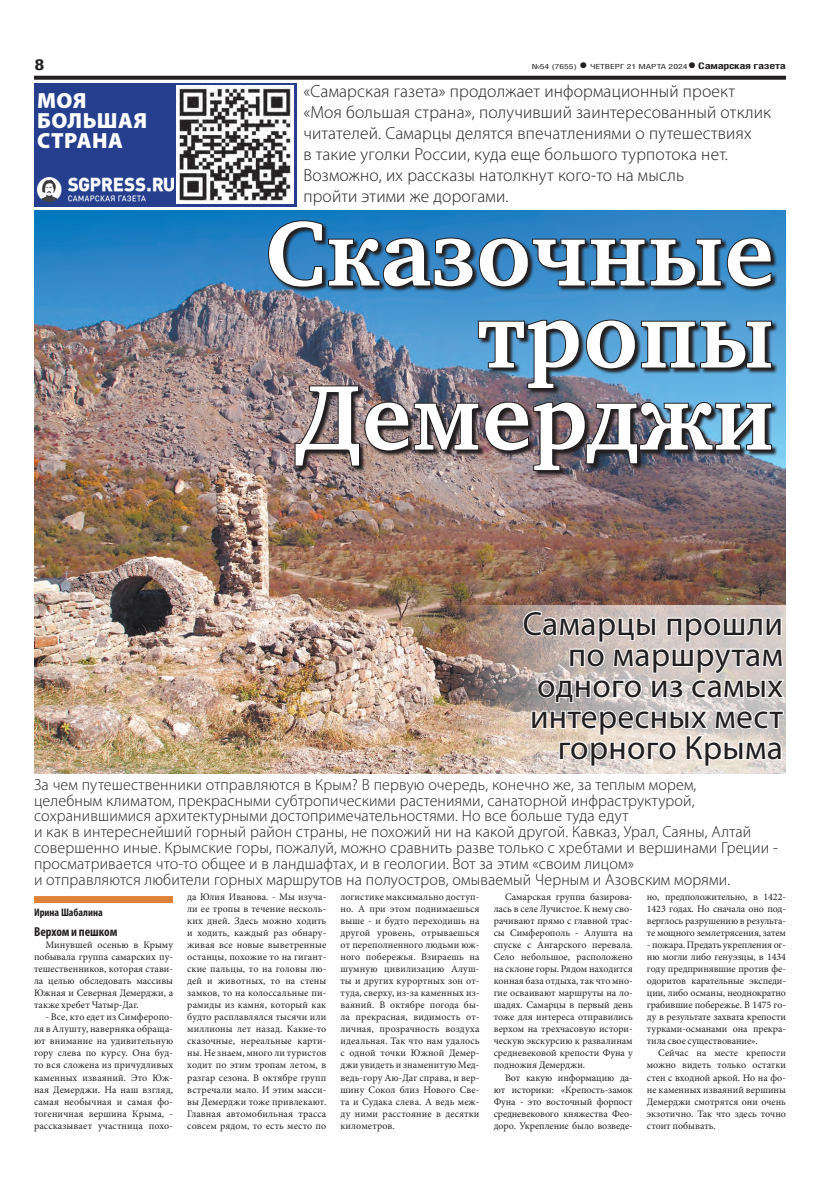
<style>
.page{position:relative;width:820px;height:1191px;background:#fff}
.page>*{position:absolute;margin:0;border:0;box-sizing:border-box;transform-origin:0 0}
.t1{font:700 94px/82px "Charter C";letter-spacing:.01em;color:#fff;text-align:right}
.t2{font:33.5px/31px "Myriad Pro";letter-spacing:.01em;color:#231f20;text-align:right}
.t3{font:900 22px/20px "Myriad Pro";letter-spacing:.02em;color:#fff}
.t4{font:300 17.5px/21px "Myriad Pro";letter-spacing:.01em;color:#231f20}
.t5{font:300 16px/15.8px "Myriad Pro";letter-spacing:.01em;color:#231f20}
.t6{font:700 15px "Helios Cond";color:#231f20;scale:1.4 1}
.t7{font:700 condensed 13px "Myriad Pro";color:#231f20}
.t8{font:700 condensed 11px "Myriad Pro";color:#231f20}
.t9{font:10px/12px "Minion Pro";color:#231f20;text-align:justify}
.t10{font:700 9px "Helios Cond";letter-spacing:-.02em;color:#231f20;scale:1.4 1}
.t11{font:7px "Helios Cond";color:#231f20;scale:1.4 1}
.s1{font-weight:700;font-size:16px}
.s2{font-size:16px}
</style>
<div class="page">
<svg style="left:34px;top:76px;width:751px;height:4px;background:#322f2f"></svg>
<img style="left:34px;top:210px;width:751px;height:563px">
<div style="left:34px;top:83px;width:262px;height:124px;background:#253f8e"></div>
<img style="left:176px;top:86px;width:118px;height:117px">
<img style="left:37px;top:178px;width:136px;height:24px">
<img style="left:398px;top:605px;width:387px;height:169px">
<svg style="left:521px;top:610px;width:265px;height:157px"></svg>
<img style="left:268px;top:220px;width:509px;height:257px">
<svg style="left:267px;top:219px;width:506px;height:69px;background:#2a587c"></svg>
<img style="left:293px;top:318px;width:479px;height:154px">
<div style="left:34px;top:896px;width:139px;height:7px;background:#de8138"></div>
<h3 class="t6" style="left:34px;top:55px;width:9px">8</h3>
<p class="t11" style="left:531px;top:63px;width:113px">№54 (7655) <span class="s1">•</span> четверг 21 марта 2024</p>
<p class="t10" style="left:687px;top:61px;width:72px"><span class="s2">•</span> Самарская газета</p>
<p class="t4" style="left:303px;top:80px;width:469px">«Самарская газета» продолжает информационный проект «Моя большая страна», получивший заинтересованный отклик читателей. Самарцы делятся впечатлениями о путешествиях<br>в такие уголки России, куда еще большого турпотока нет.<br>Возможно, их рассказы натолкнут кого-то на мысль<br>пройти этими же дорогами.</p>
<h3 class="t3" style="left:37px;top:91px;width:111px">Моя большая страна</h3>
<h1 class="t1" style="left:265px;top:214px;width:509px">Сказочные тропы<br>Демерджи</h1>
<h2 class="t2" style="left:522px;top:607px;width:262px">Самарцы прошли по маршрутам одного из самых интересных мест горного Крыма</h2>
<p class="t5" style="left:34px;top:776px;width:745px">За чем путешественники отправляются в Крым? В первую очередь, конечно же, за теплым морем,<br>целебным климатом, прекрасными субтропическими растениями, санаторной инфраструктурой, сохранившимися архитектурными достопримечательностями. Но все больше туда едут<br>и как в интереснейший горный район страны, не похожий ни на какой другой. Кавказ, Урал, Саяны, Алтай совершенно иные. Крымские горы, пожалуй, можно сравнить разве только с хребтами и вершинами Греции - просматривается что-то общее и в ландшафтах, и в геологии. Вот за этим «своим лицом»<br>и отправляются любители горных маршрутов на полуостров, омываемый Черным и Азовским морями.</p>
<p class="t8" style="left:34px;top:906px;width:70px">Ирина Шабалина</p>
<h3 class="t7" style="left:34px;top:924px;width:85px">Верхом и пешком</h3>
<p class="t9" style="left:34px;top:939px;width:140px;text-indent:11px">Минувшей осенью в Крыму побывала группа самарских пу&shy;тешественников, которая стави&shy;ла целью обследовать массивы Южная и Северная Демерджи, а также хребет Чатыр-Даг.</p>
<p class="t9" style="left:34px;top:1011px;width:140px;text-indent:11px">- Все, кто едет из Симферопо&shy;ля в Алушту, наверняка обраща&shy;ют внимание на удивительную гору слева по курсу. Она буд&shy;то вся сложена из причудливых каменных изваяний. Это Юж&shy;ная Демерджи. На наш взгляд, самая необычная и самая фо&shy;тогеничная вершина Крыма, - рассказывает участница похо-</p>
<p class="t9" style="left:187px;top:891px;width:140px">да Юлия Иванова. - Мы изуча&shy;ли ее тропы в течение несколь&shy;ких дней. Здесь можно ходить и ходить, каждый раз обнару&shy;живая все новые выветренные останцы, похожие то на гигант&shy;ские пальцы, то на головы лю&shy;дей и животных, то на стены замков, то на колоссальные пи&shy;рамиды из камня, который как будто расплавлялся тысячи или миллионы лет назад. Какие-то сказочные, нереальные карти&shy;ны. Не знаем, много ли туристов ходит по этим тропам летом, в разгар сезона. В октябре групп встречали мало. И этим масси&shy;вы Демерджи тоже привлекают.<br>Главная автомобильная трасса совсем рядом, то есть место по</p>
<p class="t9" style="left:340px;top:891px;width:140px">логистике максимально доступ&shy;но. А при этом поднимаешься выше - и будто переходишь на другой уровень, отрываешься от переполненного людьми юж&shy;ного побережья. Взираешь на шумную цивилизацию Алуш&shy;ты и других курортных зон от&shy;туда, сверху, из-за каменных из&shy;ваяний. В октябре погода бы&shy;ла прекрасная, видимость от&shy;личная, прозрачность воздуха идеальная. Так что нам удалось с одной точки Южной Демер&shy;джи увидеть и знаменитую Мед&shy;ведь-гору Аю-Даг справа, и вер&shy;шину Сокол близ Нового Све&shy;та и Судака слева. А ведь меж&shy;ду ними расстояние в десятки километров.</p>
<p class="t9" style="left:493px;top:891px;width:140px;text-indent:11px">Самарская группа базирова&shy;лась в селе Лучистое. К нему сво&shy;рачивают прямо с главной трас&shy;сы Симферополь - Алушта на спуске с Ангарского перевала.<br>Село небольшое, расположено на склоне горы. Рядом находится конная база отдыха, так что мно&shy;гие осваивают маршруты на ло&shy;шадях. Самарцы в первый день тоже для интереса отправились верхом на трехчасовую истори&shy;ческую экскурсию к развалинам средневековой крепости Фуна у подножия Демерджи.</p>
<p class="t9" style="left:646px;top:891px;width:140px">но, предположительно, в 1422- 1423 годах. Но сначала оно под&shy;верглось разрушению в результа&shy;те мощного землетрясения, затем</p>
<p class="t9" style="left:646px;top:939px;width:140px">- пожара. Предать укрепления ог&shy;ню могли либо генуэзцы, в 1434 году предпринявшие против фе&shy;одоритов карательные экспеди&shy;ции, либо османы, неоднократно грабившие побережье. В 1475 го&shy;ду в результате захвата крепости турками-османами она прекра&shy;тила свое существование».</p>
<p class="t9" style="left:646px;top:1047px;width:140px;text-indent:11px">Сейчас на месте крепости можно видеть только остатки стен с входной аркой. Но на фо&shy;не каменных изваяний вершины Демерджи смотрятся они очень экзотично. Так что здесь точно стоит побывать.</p>
<p class="t9" style="left:493px;top:1071px;width:140px;text-indent:11px">Вот какую информацию да&shy;ют историки: «Крепость-замок Фуна - это восточный форпост средневекового княжества Фео&shy;доро. Укрепление было возведе-</p>
</div>
